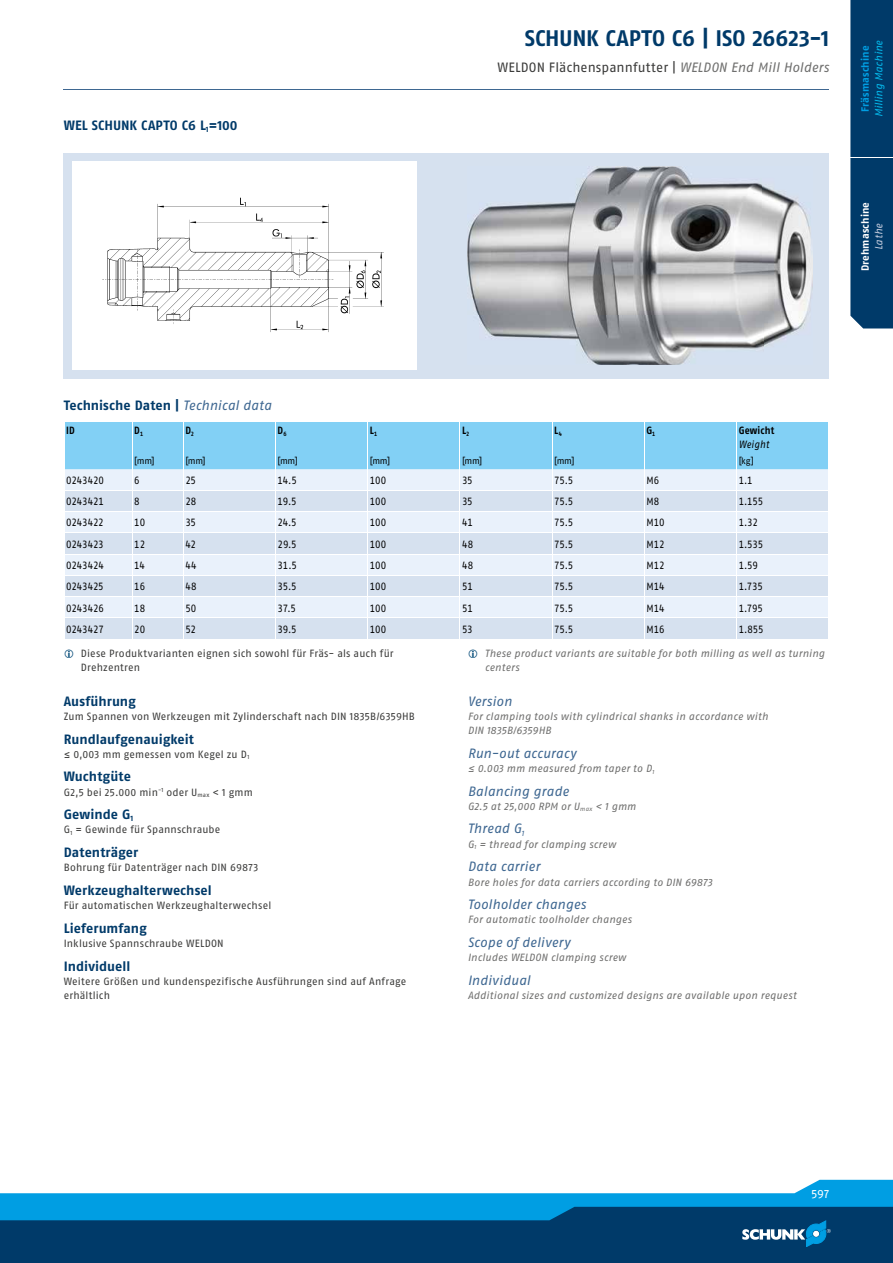
<style>
.page{position:relative;width:893px;height:1263px;background:#fff}
.page>*{position:absolute;margin:0;border:0;box-sizing:border-box;transform-origin:0 0}
.t1{font:700 22.5px "SCHUNK Fago Pro";letter-spacing:-.005em;color:#003a69}
.t2{font:700 13.5px "SCHUNK Fago Pro";letter-spacing:.005em;color:#003a69}
.t3{font:italic 13.5px "SCHUNK Fago Pro";letter-spacing:.005em;color:#3e6791}
.t4{font:13.5px "SCHUNK Fago Pro";letter-spacing:.005em;color:#3b3b3a}
.t5{font:12px "SCHUNK Fago Pro";color:#fff}
.t6{font:10.5px/14.2px "SCHUNK Fago Pro";letter-spacing:.015em;color:#3b3b3a}
.t7{font:italic 10.5px/14.2px "SCHUNK Fago Pro";letter-spacing:.015em;color:#6f6f6e}
.t8{font:10.5px "SCHUNK Fago Pro";letter-spacing:-.015em;color:#000;scale:.9 1}
.t9{font:700 10.5px "SCHUNK Fago Pro";letter-spacing:.015em;color:#000;scale:.9 1}
.t10{font:italic 10.5px "SCHUNK Fago Pro";letter-spacing:.01em;color:#05bbee}
.t11{font:700 10.5px "SCHUNK Fago Pro";letter-spacing:.01em;color:#009ee3}
.t12{font:700 10.5px "SCHUNK Fago Pro";letter-spacing:.01em;color:#fff}
.t13{font:italic 10.5px "SCHUNK Fago Pro";letter-spacing:.015em;color:#000;scale:.9 1}
.t14{font:italic 10.5px "SCHUNK Fago Pro";color:#c4ccde}
.t15{font:9px "SCHUNK Fago Pro";letter-spacing:-.035em;color:#000}
.s1{font-style:italic;color:#6f6f6e}
.s2{font-weight:400;font-style:italic;color:#3e6791}
</style>
<div class="page">
<div style="left:0;top:1202px;width:893px;height:61px;background:#003a69"></div>
<svg style="left:0;top:1180px;width:893px;height:67px"></svg>
<hr style="left:64px;top:89px;width:765px;height:1px;background:#3e6791">
<div style="left:64px;top:153px;width:765px;height:225px;background:#d6e1ef"></div>
<div style="left:72px;top:162px;width:345px;height:208px;background:#fff"></div>
<img style="left:102px;top:197px;width:282px;height:135px">
<img style="left:468px;top:167px;width:344px;height:198px">
<svg style="left:65px;top:422px;width:763px;height:217px;background:#cce4f5"></svg>
<div style="left:850px;top:0;width:43px;height:328px;background:#003a69"></div>
<hr style="left:850px;top:157px;width:43px;height:1px;background:#fff">
<p class="t2" style="left:64px;top:117px;width:175px">WEL SCHUNK CAPTO C6 L <sub>1</sub> =100</p>
<h1 class="t1" style="left:525px;top:24px;width:306px">SCHUNK CAPTO C6 | ISO 26623-1</h1>
<p class="t4" style="left:497px;top:60px;width:333px">WELDON Flächenspannfutter | <span class="s1">WELDON End Mill Holders</span></p>
<p class="t11" style="left:859px;top:112px;width:68px;rotate:-90deg">Fräsmaschine</p>
<p class="t10" style="left:872px;top:117px;width:78px;rotate:-90deg">Milling Machine</p>
<p class="t12" style="left:859px;top:271px;width:71px;rotate:-90deg">Drehmaschine</p>
<p class="t14" style="left:872px;top:250px;width:28px;rotate:-90deg">Lathe</p>
<p class="t2" style="left:64px;top:398px;width:209px">Technische Daten | <span class="s2">Technical data</span></p>
<p class="t9" style="left:66px;top:424px;width:11px">ID</p>
<p class="t9" style="left:134px;top:424px;width:11px">D <sub>1</sub></p>
<p class="t9" style="left:185px;top:424px;width:11px">D <sub>2</sub></p>
<p class="t9" style="left:278px;top:424px;width:11px">D <sub>6</sub></p>
<p class="t9" style="left:370px;top:424px;width:10px">L <sub>1</sub></p>
<p class="t9" style="left:462px;top:424px;width:10px">L <sub>2</sub></p>
<p class="t9" style="left:554px;top:424px;width:10px">L <sub>4</sub></p>
<p class="t9" style="left:646px;top:424px;width:11px">G <sub>1</sub></p>
<p class="t9" style="left:739px;top:424px;width:41px">Gewicht</p>
<p class="t13" style="left:739px;top:438px;width:35px">Weight</p>
<p class="t15" style="left:134px;top:455px;width:22px">[mm]</p>
<p class="t15" style="left:185px;top:455px;width:22px">[mm]</p>
<p class="t15" style="left:278px;top:455px;width:22px">[mm]</p>
<p class="t15" style="left:370px;top:455px;width:22px">[mm]</p>
<p class="t15" style="left:462px;top:455px;width:22px">[mm]</p>
<p class="t15" style="left:554px;top:455px;width:22px">[mm]</p>
<p class="t15" style="left:739px;top:455px;width:17px">[kg]</p>
<p class="t8" style="left:66px;top:474px;width:43px">0243420</p>
<p class="t8" style="left:134px;top:474px;width:8px">6</p>
<p class="t8" style="left:185px;top:474px;width:13px">25</p>
<p class="t8" style="left:278px;top:474px;width:23px">14.5</p>
<p class="t8" style="left:370px;top:474px;width:20px">100</p>
<p class="t8" style="left:462px;top:474px;width:13px">35</p>
<p class="t8" style="left:554px;top:474px;width:23px">75.5</p>
<p class="t8" style="left:646px;top:474px;width:16px">M6</p>
<p class="t8" style="left:739px;top:474px;width:17px">1.1</p>
<p class="t8" style="left:66px;top:495px;width:43px">0243421</p>
<p class="t8" style="left:134px;top:495px;width:8px">8</p>
<p class="t8" style="left:185px;top:495px;width:14px">28</p>
<p class="t8" style="left:278px;top:495px;width:23px">19.5</p>
<p class="t8" style="left:370px;top:495px;width:20px">100</p>
<p class="t8" style="left:462px;top:495px;width:13px">35</p>
<p class="t8" style="left:554px;top:495px;width:23px">75.5</p>
<p class="t8" style="left:646px;top:495px;width:16px">M8</p>
<p class="t8" style="left:739px;top:495px;width:29px">1.155</p>
<p class="t8" style="left:66px;top:516px;width:43px">0243422</p>
<p class="t8" style="left:134px;top:516px;width:14px">10</p>
<p class="t8" style="left:185px;top:516px;width:13px">35</p>
<p class="t8" style="left:278px;top:516px;width:23px">24.5</p>
<p class="t8" style="left:370px;top:516px;width:20px">100</p>
<p class="t8" style="left:462px;top:516px;width:13px">41</p>
<p class="t8" style="left:554px;top:516px;width:23px">75.5</p>
<p class="t8" style="left:646px;top:516px;width:22px">M10</p>
<p class="t8" style="left:739px;top:516px;width:23px">1.32</p>
<p class="t8" style="left:66px;top:538px;width:43px">0243423</p>
<p class="t8" style="left:134px;top:538px;width:14px">12</p>
<p class="t8" style="left:185px;top:538px;width:13px">42</p>
<p class="t8" style="left:278px;top:538px;width:23px">29.5</p>
<p class="t8" style="left:370px;top:538px;width:20px">100</p>
<p class="t8" style="left:462px;top:538px;width:14px">48</p>
<p class="t8" style="left:554px;top:538px;width:23px">75.5</p>
<p class="t8" style="left:646px;top:538px;width:22px">M12</p>
<p class="t8" style="left:739px;top:538px;width:29px">1.535</p>
<p class="t8" style="left:66px;top:559px;width:43px">0243424</p>
<p class="t8" style="left:134px;top:559px;width:14px">14</p>
<p class="t8" style="left:185px;top:559px;width:14px">44</p>
<p class="t8" style="left:278px;top:559px;width:23px">31.5</p>
<p class="t8" style="left:370px;top:559px;width:20px">100</p>
<p class="t8" style="left:462px;top:559px;width:14px">48</p>
<p class="t8" style="left:554px;top:559px;width:23px">75.5</p>
<p class="t8" style="left:646px;top:559px;width:22px">M12</p>
<p class="t8" style="left:739px;top:559px;width:23px">1.59</p>
<p class="t8" style="left:66px;top:580px;width:43px">0243425</p>
<p class="t8" style="left:134px;top:580px;width:14px">16</p>
<p class="t8" style="left:185px;top:580px;width:14px">48</p>
<p class="t8" style="left:278px;top:580px;width:23px">35.5</p>
<p class="t8" style="left:370px;top:580px;width:20px">100</p>
<p class="t8" style="left:462px;top:580px;width:13px">51</p>
<p class="t8" style="left:554px;top:580px;width:23px">75.5</p>
<p class="t8" style="left:646px;top:580px;width:22px">M14</p>
<p class="t8" style="left:739px;top:580px;width:28px">1.735</p>
<p class="t8" style="left:66px;top:601px;width:43px">0243426</p>
<p class="t8" style="left:134px;top:601px;width:14px">18</p>
<p class="t8" style="left:185px;top:601px;width:14px">50</p>
<p class="t8" style="left:278px;top:601px;width:22px">37.5</p>
<p class="t8" style="left:370px;top:601px;width:20px">100</p>
<p class="t8" style="left:462px;top:601px;width:13px">51</p>
<p class="t8" style="left:554px;top:601px;width:23px">75.5</p>
<p class="t8" style="left:646px;top:601px;width:22px">M14</p>
<p class="t8" style="left:739px;top:601px;width:29px">1.795</p>
<p class="t8" style="left:66px;top:623px;width:43px">0243427</p>
<p class="t8" style="left:134px;top:623px;width:14px">20</p>
<p class="t8" style="left:185px;top:623px;width:13px">52</p>
<p class="t8" style="left:278px;top:623px;width:23px">39.5</p>
<p class="t8" style="left:370px;top:623px;width:20px">100</p>
<p class="t8" style="left:462px;top:623px;width:13px">53</p>
<p class="t8" style="left:554px;top:623px;width:23px">75.5</p>
<p class="t8" style="left:646px;top:623px;width:22px">M16</p>
<p class="t8" style="left:739px;top:623px;width:29px">1.855</p>
<p class="t6" style="left:81px;top:646px;width:314px">Diese Produktvarianten eignen sich sowohl für Fräs- als auch für<br>Drehzentren</p>
<p class="t7" style="left:485px;top:646px;width:341px">These product variants are suitable for both milling as well as turning centers</p>
<p class="t2" style="left:64px;top:693px;width:74px">Ausführung</p>
<p class="t6" style="left:64px;top:709px;width:353px">Zum Spannen von Werkzeugen mit Zylinderschaft nach DIN 1835B/6359HB</p>
<p class="t2" style="left:64px;top:731px;width:132px">Rundlaufgenauigkeit</p>
<p class="t6" style="left:64px;top:747px;width:187px">≤ 0,003 mm gemessen vom Kegel zu D <sub>1</sub></p>
<p class="t2" style="left:64px;top:769px;width:69px">Wuchtgüte</p>
<p class="t6" style="left:64px;top:785px;width:190px">G2,5 bei 25.000 min <sup>-1</sup> oder U <sub>max</sub> &lt; 1 gmm</p>
<p class="t2" style="left:64px;top:806px;width:71px">Gewinde G <sub>1</sub></p>
<p class="t6" style="left:64px;top:823px;width:158px">G <sub>1</sub> = Gewinde für Spannschraube</p>
<p class="t2" style="left:64px;top:844px;width:76px">Datenträger</p>
<p class="t6" style="left:64px;top:860px;width:196px">Bohrung für Datenträger nach DIN 69873</p>
<p class="t2" style="left:64px;top:882px;width:149px">Werkzeughalterwechsel</p>
<p class="t6" style="left:64px;top:898px;width:209px">Für automatischen Werkzeughalterwechsel</p>
<p class="t2" style="left:64px;top:920px;width:85px">Lieferumfang</p>
<p class="t6" style="left:64px;top:936px;width:162px">Inklusive Spannschraube WELDON</p>
<p class="t2" style="left:64px;top:958px;width:68px">Individuell</p>
<p class="t6" style="left:64px;top:974px;width:344px">Weitere Größen und kundenspezifische Ausführungen sind auf Anfrage erhältlich</p>
<p class="t3" style="left:468px;top:693px;width:46px">Version</p>
<p class="t7" style="left:468px;top:709px;width:302px">For clamping tools with cylindrical shanks in accordance with<br>DIN 1835B/6359HB</p>
<p class="t3" style="left:468px;top:745px;width:110px">Run-out accuracy</p>
<p class="t7" style="left:468px;top:761px;width:188px">≤ 0.003 mm measured from taper to D <sub>1</sub></p>
<p class="t3" style="left:468px;top:783px;width:103px">Balancing grade</p>
<p class="t7" style="left:468px;top:799px;width:170px">G2.5 at 25,000 RPM or U <sub>max</sub> &lt; 1 gmm</p>
<p class="t3" style="left:468px;top:821px;width:58px">Thread G <sub>1</sub></p>
<p class="t7" style="left:468px;top:837px;width:150px">G <sub>1</sub> = thread for clamping screw</p>
<p class="t3" style="left:468px;top:858px;width:74px">Data carrier</p>
<p class="t7" style="left:468px;top:875px;width:246px">Bore holes for data carriers according to DIN 69873</p>
<p class="t3" style="left:468px;top:896px;width:120px">Toolholder changes</p>
<p class="t7" style="left:468px;top:912px;width:165px">For automatic toolholder changes</p>
<p class="t3" style="left:468px;top:934px;width:104px">Scope of delivery</p>
<p class="t7" style="left:468px;top:950px;width:160px">Includes WELDON clamping screw</p>
<p class="t3" style="left:468px;top:972px;width:64px">Individual</p>
<p class="t7" style="left:468px;top:988px;width:330px">Additional sizes and customized designs are available upon request</p>
<p class="t5" style="left:811px;top:1186px;width:20px">597</p>
</div>
